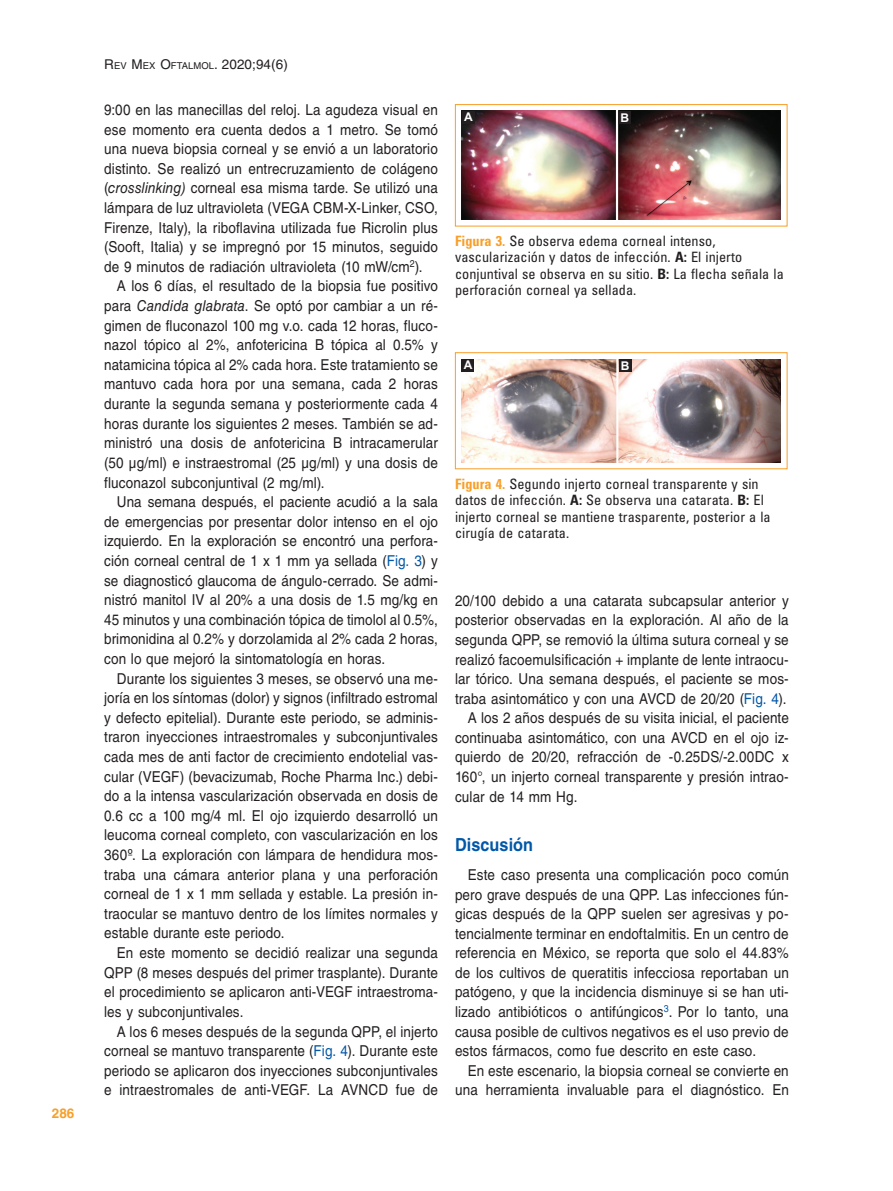
<style>
.page{position:relative;width:893px;height:1191px;background:#fff}
.page>*{position:absolute;margin:0;border:0;box-sizing:border-box;transform-origin:0 0}
.t1{font:700 18px "Helvetica LT Std";letter-spacing:.005em;color:#0157a8;scale:.9 1}
.TX{font:15px/19.6px "Helvetica LT Std";letter-spacing:.01em;color:#231f20;text-align:justify;scale:.9 1}
.FGC{font:condensed 14.25px/16.5px "Univers LT Std";letter-spacing:.005em;color:#231f20}
.t2{font:13.5px "Helvetica LT Std";letter-spacing:.005em;color:#231f20}
.FOLIO{font:700 13.5px "Helvetica LT Std";color:#f89f29}
.LABEL{font:700 12px "Arial";color:#fff}
.s1{font-size:9.45px}
.s2{font-style:italic}
.s3{color:#0157a8}
.s4{font-weight:700;color:#f89f29}
.s5{font-weight:700}
</style>
<div class="page">
<img style="left:462px;top:111px;width:319px;height:109px">
<div style="left:455px;top:104px;width:332px;height:122px;border:1px solid #f89f29"></div>
<div style="left:618px;top:111px;width:13px;height:13px;background:#231f20"></div>
<div style="left:462px;top:111px;width:13px;height:13px;background:#231f20"></div>
<img style="left:462px;top:359px;width:319px;height:103px">
<div style="left:455px;top:352px;width:332px;height:117px;border:1px solid #f89f29"></div>
<div style="left:619px;top:359px;width:13px;height:13px;background:#231f20"></div>
<div style="left:462px;top:359px;width:12px;height:13px;background:#231f20"></div>
<p class="FOLIO" style="left:52px;top:1104px;width:24px">286</p>
<p class="t2" style="left:104px;top:57px;width:185px">R<span class="s1">EV</span> M<span class="s1">EX</span> O<span class="s1">FTALMOL</span>. 2020;94(6)</p>
<p class="TX" style="left:104px;top:100px;width:372px">9:00 en las manecillas del reloj. La agudeza visual en ese momento era cuenta dedos a 1 metro. Se tomó una nueva biopsia corneal y se envió a un laboratorio distinto. Se realizó un entrecruzamiento de colágeno (<span class="s2">crosslinking)</span> corneal esa misma tarde. Se utilizó una lámpara de luz ultravioleta (VEGA CBM-X-Linker, CSO, Firenze, Italy), la riboflavina utilizada fue Ricrolin plus (Sooft, Italia) y se impregnó por 15 minutos, seguido de 9 minutos de radiación ultravioleta (10 mW/cm<sup>2</sup>).</p>
<p class="TX" style="left:104px;top:276px;width:372px;text-indent:13px">A los 6 días, el resultado de la biopsia fue positivo para <span class="s2">Candida glabrata</span>. Se optó por cambiar a un ré&shy;gimen de fluconazol 100 mg v.o. cada 12 horas, fluco&shy;nazol tópico al 2%, anfotericina B tópica al 0.5% y natamicina tópica al 2% cada hora. Este tratamiento se mantuvo cada hora por una semana, cada 2 horas durante la segunda semana y posteriormente cada 4 horas durante los siguientes 2 meses. También se ad&shy;ministró una dosis de anfotericina B intracamerular (50 µg/ml) e instraestromal (25 µg/ml) y una dosis de fluconazol subconjuntival (2 mg/ml).</p>
<p class="TX" style="left:104px;top:492px;width:372px;text-indent:13px">Una semana después, el paciente acudió a la sala de emergencias por presentar dolor intenso en el ojo izquierdo. En la exploración se encontró una perfora&shy;ción corneal central de 1 x 1 mm ya sellada (<span class="s3">Fig. 3</span>) y se diagnosticó glaucoma de ángulo-cerrado. Se admi&shy;nistró manitol IV al 20% a una dosis de 1.5 mg/kg en 45 minutos y una combinación tópica de timolol al 0.5%, brimonidina al 0.2% y dorzolamida al 2% cada 2 horas, con lo que mejoró la sintomatología en horas.</p>
<p class="TX" style="left:104px;top:668px;width:372px;text-indent:13px">Durante los siguientes 3 meses, se observó una me&shy;joría en los síntomas (dolor) y signos (infiltrado estromal y defecto epitelial). Durante este periodo, se adminis&shy;traron inyecciones intraestromales y subconjuntivales cada mes de anti factor de crecimiento endotelial vas&shy;cular (VEGF) (bevacizumab, Roche Pharma Inc.) debi&shy;do a la intensa vascularización observada en dosis de 0.6 cc a 100 mg/4 ml. El ojo izquierdo desarrolló un leucoma corneal completo, con vascularización en los 360º. La exploración con lámpara de hendidura mos&shy;traba una cámara anterior plana y una perforación corneal de 1 x 1 mm sellada y estable. La presión in&shy;traocular se mantuvo dentro de los límites normales y estable durante este periodo.</p>
<p class="TX" style="left:104px;top:943px;width:372px;text-indent:13px">En este momento se decidió realizar una segunda QPP (8 meses después del primer trasplante). Durante el procedimiento se aplicaron anti-VEGF intraestroma&shy;les y subconjuntivales.</p>
<p class="TX" style="left:104px;top:1021px;width:372px;text-indent:13px">A los 6 meses después de la segunda QPP, el injerto corneal se mantuvo transparente (<span class="s3">Fig. 4</span>). Durante este periodo se aplicaron dos inyecciones subconjuntivales e intraestromales de anti-VEGF. La AVNCD fue de</p>
<p class="LABEL" style="left:464px;top:108px;width:10px">A</p>
<p class="LABEL" style="left:620px;top:109px;width:10px">B</p>
<p class="FGC" style="left:455px;top:232px;width:330px"><span class="s4">Figura 3.</span> Se observa edema corneal intenso, vascularización y datos de infección. <span class="s5">A:</span> El injerto conjuntival se observa en su sitio. <span class="s5">B:</span> La flecha señala la perforación corneal ya sellada.</p>
<p class="LABEL" style="left:464px;top:356px;width:10px">A</p>
<p class="LABEL" style="left:621px;top:357px;width:10px">B</p>
<p class="FGC" style="left:455px;top:475px;width:317px"><span class="s4">Figura 4.</span> Segundo injerto corneal transparente y sin datos de infección. <span class="s5">A:</span> Se observa una catarata. <span class="s5">B:</span> El injerto corneal se mantiene trasparente, posterior a la cirugía de catarata.</p>
<p class="TX" style="left:455px;top:591px;width:372px">20/100 debido a una catarata subcapsular anterior y posterior observadas en la exploración. Al año de la segunda QPP, se removió la última sutura corneal y se realizó facoemulsificación + implante de lente intraocu&shy;lar tórico. Una semana después, el paciente se mos&shy;traba asintomático y con una AVCD de 20/20 (<span class="s3">Fig. 4</span>).</p>
<p class="TX" style="left:455px;top:708px;width:372px;text-indent:13px">A los 2 años después de su visita inicial, el paciente continuaba asintomático, con una AVCD en el ojo iz&shy;quierdo de 20/20, refracción de -0.25DS/-2.00DC x 160°, un injerto corneal transparente y presión intrao&shy;cular de 14 mm Hg.</p>
<h1 class="t1" style="left:455px;top:833px;width:88px">Discusión</h1>
<p class="TX" style="left:455px;top:865px;width:372px;text-indent:13px">Este caso presenta una complicación poco común pero grave después de una QPP. Las infecciones fún&shy;gicas después de la QPP suelen ser agresivas y po&shy;tencialmente terminar en endoftalmitis. En un centro de referencia en México, se reporta que solo el 44.83% de los cultivos de queratitis infecciosa reportaban un patógeno, y que la incidencia disminuye si se han uti&shy;lizado antibióticos o antifúngicos<sup>3</sup>. Por lo tanto, una causa posible de cultivos negativos es el uso previo de estos fármacos, como fue descrito en este caso.</p>
<p class="TX" style="left:455px;top:1060px;width:372px;text-align:right">En este escenario, la biopsia corneal se convierte en una herramienta invaluable para el diagnóstico. En</p>
</div>
